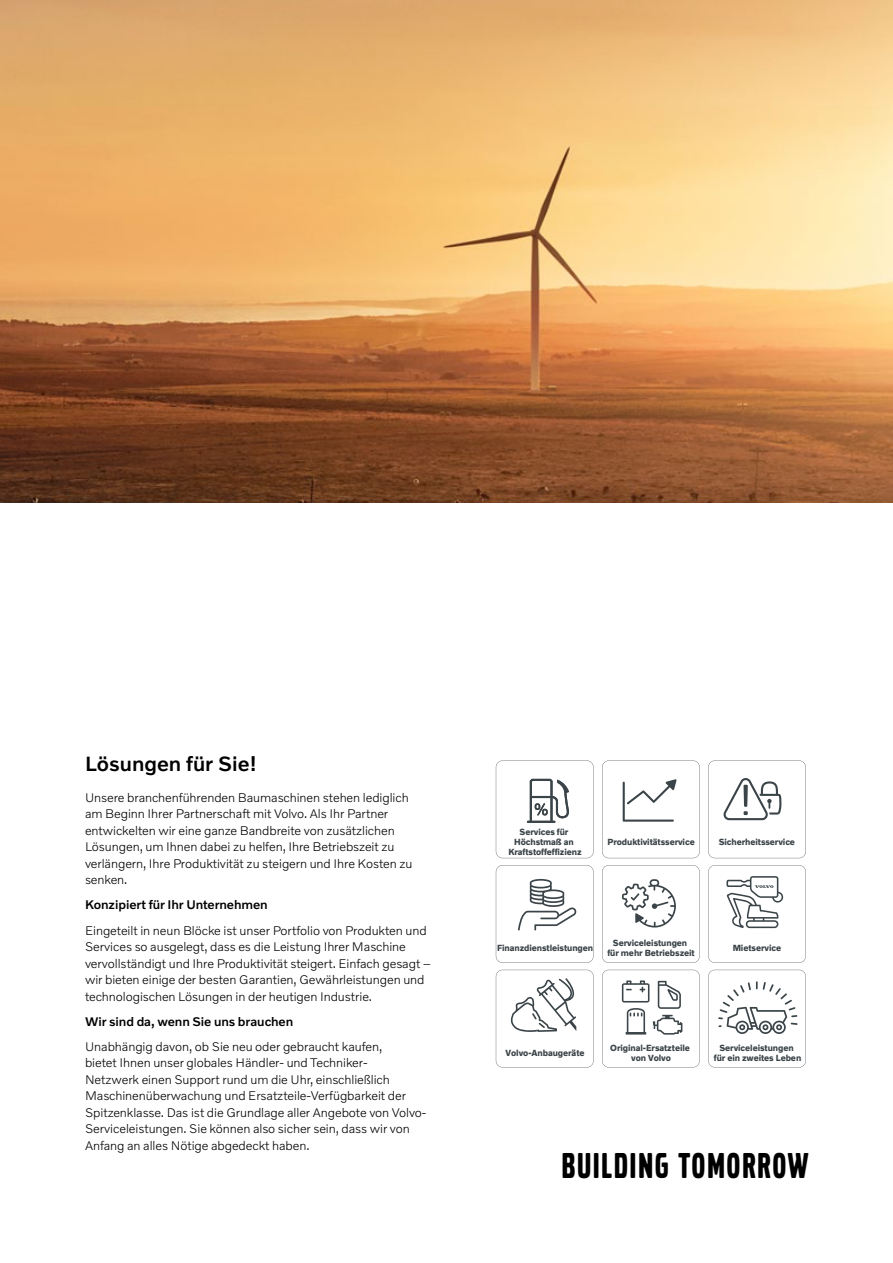
<style>
.page{position:relative;width:893px;height:1263px;background:#fff}
.page>*{position:absolute;margin:0;border:0;box-sizing:border-box;transform-origin:0 0}
.t1{font:37.5px "Volvo Broad Pro";letter-spacing:.055em;color:#000}
.t2{font:500 21px "Volvo Novum";color:#000}
.t3{font:300 12.75px/16.5px "Volvo Novum";letter-spacing:-.005em;color:#000}
.t4{font:500 12.75px "Volvo Novum";letter-spacing:-.005em;color:#000}
.t5{font:700 9px/10.1px "Volvo Novum";letter-spacing:-.01em;color:#3b4448;text-align:center;scale:.95 1}
</style>
<div class="page">
<img style="left:0;top:0;width:893px;height:502px">
<svg style="left:708px;top:970px;width:98px;height:97px"></svg>
<svg style="left:602px;top:970px;width:98px;height:97px"></svg>
<svg style="left:496px;top:970px;width:98px;height:97px"></svg>
<svg style="left:708px;top:865px;width:98px;height:98px"></svg>
<svg style="left:602px;top:865px;width:98px;height:98px"></svg>
<svg style="left:496px;top:865px;width:98px;height:98px"></svg>
<svg style="left:708px;top:760px;width:98px;height:98px"></svg>
<svg style="left:602px;top:760px;width:98px;height:98px"></svg>
<svg style="left:496px;top:760px;width:98px;height:98px"></svg>
<h2 class="t2" style="left:85px;top:750px;width:174px">Lösungen für Sie!</h2>
<p class="t3" style="left:85px;top:789px;width:329px">Unsere branchenführenden Baumaschinen stehen lediglich am Beginn Ihrer Partnerschaft mit Volvo. Als Ihr Partner entwickelten wir eine ganze Bandbreite von zusätzlichen Lösungen, um Ihnen dabei zu helfen, Ihre Betriebszeit zu verlängern, Ihre Produktivität zu steigern und Ihre Kosten zu senken.</p>
<p class="t4" style="left:85px;top:897px;width:184px">Konzipiert für Ihr Unternehmen</p>
<p class="t3" style="left:85px;top:921px;width:348px">Eingeteilt in neun Blöcke ist unser Portfolio von Produkten und Services so ausgelegt, dass es die Leistung Ihrer Maschine vervollständigt und Ihre Produktivität steigert. Einfach gesagt – wir bieten einige der besten Garantien, Gewährleistungen und technologischen Lösungen in der heutigen Industrie.</p>
<p class="t4" style="left:85px;top:1013px;width:210px">Wir sind da, wenn Sie uns brauchen</p>
<p class="t3" style="left:85px;top:1037px;width:343px">Unabhängig davon, ob Sie neu oder gebraucht kaufen,<br>bietet Ihnen unser globales Händler- und Techniker-<br>Netzwerk einen Support rund um die Uhr, einschließlich Maschinenüberwachung und Ersatzteile-Verfügbarkeit der Spitzenklasse. Das ist die Grundlage aller Angebote von Volvo-Serviceleistungen. Sie können also sicher sein, dass wir von Anfang an alles Nötige abgedeckt haben.</p>
<p class="t5" style="left:508px;top:826px;width:79px">Services für<br>Höchstmaß an<br>Kraftstoffeffizienz</p>
<p class="t5" style="left:607px;top:836px;width:93px">Produktivitätsservice</p>
<p class="t5" style="left:719px;top:836px;width:82px">Sicherheitsservice</p>
<p class="t5" style="left:497px;top:943px;width:103px">Finanzdienstleistungen</p>
<p class="t5" style="left:607px;top:938px;width:93px">Serviceleistungen für mehr Betriebszeit</p>
<p class="t5" style="left:733px;top:943px;width:52px">Mietservice</p>
<p class="t5" style="left:506px;top:1047px;width:85px">Volvo-Anbaugeräte</p>
<p class="t5" style="left:610px;top:1042px;width:85px">Original-Ersatzteile von Volvo</p>
<p class="t5" style="left:714px;top:1042px;width:94px">Serviceleistungen für ein zweites Leben</p>
<h1 class="t1" style="left:562px;top:1148px;width:248px">BUILDING TOMORROW</h1>
</div>
